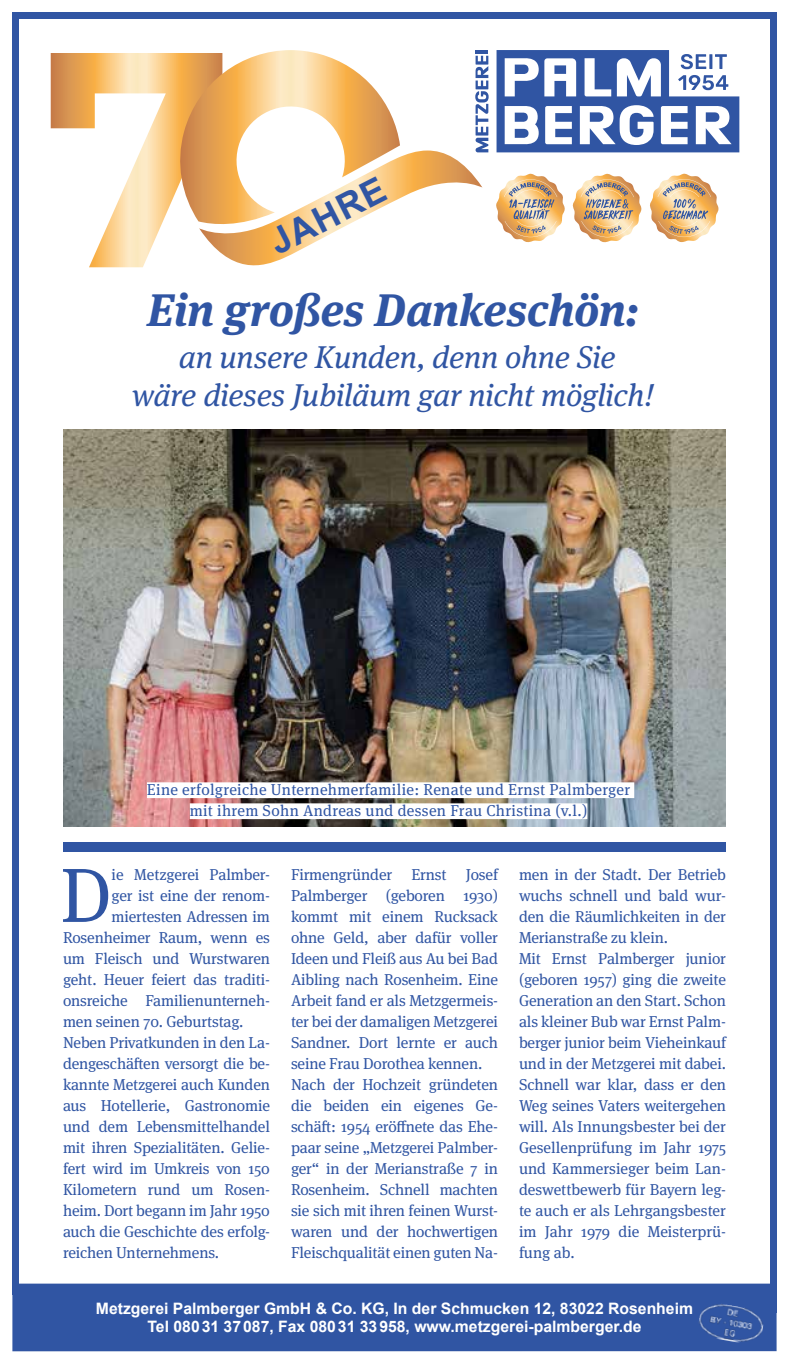
<style>
.page{position:relative;width:789px;height:1360px;background:#fff}
.page>*{position:absolute;margin:0;border:0;box-sizing:border-box;transform-origin:0 0}
.t1{font:76.65px "Meta Serif Pro";color:#3055a3}
.t2{font:italic 700 45.5px "Meta Serif Pro";letter-spacing:-.005em;color:#3055a3}
.t3{font:700 35.7px "Arial";color:#3055a3}
.t4{font:italic 31.5px/37.8px "Meta Serif Pro";letter-spacing:-.01em;color:#3055a3;text-align:center}
.t5{font:15.75px/21px "Meta Serif Pro";letter-spacing:-.01em;color:#3055a3}
.t6{font:700 15.75px/18.9px "Arial";color:#fff;text-align:center}
.t7{font:15.75px/21px "Meta Serif Pro";letter-spacing:.02em;color:#3055a3;text-align:center}
</style>
<div class="page">
<img style="left:63px;top:429px;width:663px;height:397px">
<div style="left:12px;top:1283px;width:764px;height:68px;background:#3055a3"></div>
<img style="left:699px;top:1304px;width:65px;height:39px">
<div style="left:12px;top:12px;width:7px;height:1282px;background:#3055a3"></div>
<div style="left:12px;top:12px;width:764px;height:7px;background:#3055a3"></div>
<svg style="left:496px;top:174px;width:69px;height:69px"></svg>
<svg style="left:572px;top:174px;width:70px;height:69px"></svg>
<svg style="left:650px;top:174px;width:68px;height:68px"></svg>
<svg style="left:496px;top:50px;width:243px;height:102px"></svg>
<div style="left:770px;top:12px;width:6px;height:1300px;background:#3055a3"></div>
<div style="left:63px;top:841px;width:339px;height:10px;background:#3055a3"></div>
<div style="left:400px;top:841px;width:326px;height:10px;background:#3055a3"></div>
<div style="left:147px;top:782px;width:487px;height:16px;background:#fff"></div>
<div style="left:190px;top:803px;width:397px;height:16px;background:#fff"></div>
<svg style="left:51px;top:50px;width:437px;height:218px"></svg>
<h3 class="t3" style="left:261px;top:221px;width:127px;rotate:-27deg">JAHRE</h3>
<h2 class="t2" style="left:147px;top:274px;width:494px">Ein großes Dankeschön:</h2>
<h3 class="t4" style="left:132px;top:337px;width:523px">an unsere Kunden, denn ohne Sie<br>wäre dieses Jubiläum gar nicht möglich!</h3>
<p class="t7" style="left:147px;top:778px;width:484px">Eine erfolgreiche Unternehmerfamilie: Renate und Ernst Palmberger mit ihrem Sohn Andreas und dessen Frau Christina (v.l.)</p>
<h1 class="t1" style="left:60px;top:839px;width:53px">D</h1>
<p class="t5" style="left:112px;top:863px;width:160px">ie Metzgerei Palmber-</p>
<p class="t5" style="left:112px;top:884px;width:160px">ger ist eine der renom-</p>
<p class="t5" style="left:112px;top:905px;width:160px">miertesten Adressen im</p>
<p class="t5" style="left:63px;top:926px;width:208px">Rosenheimer Raum, wenn es</p>
<p class="t5" style="left:63px;top:947px;width:208px">um Fleisch und Wurstwaren</p>
<p class="t5" style="left:63px;top:968px;width:208px">geht. Heuer feiert das traditi-</p>
<p class="t5" style="left:63px;top:989px;width:208px">onsreiche Familienunterneh-</p>
<p class="t5" style="left:63px;top:1010px;width:182px">men seinen 70. Geburtstag.</p>
<p class="t5" style="left:63px;top:1031px;width:208px">Neben Privatkunden in den La-</p>
<p class="t5" style="left:63px;top:1052px;width:208px">dengeschäften versorgt die be-</p>
<p class="t5" style="left:63px;top:1073px;width:208px">kannte Metzgerei auch Kunden</p>
<p class="t5" style="left:63px;top:1094px;width:208px">aus Hotellerie, Gastronomie</p>
<p class="t5" style="left:63px;top:1115px;width:208px">und dem Lebensmittelhandel</p>
<p class="t5" style="left:63px;top:1136px;width:208px">mit ihren Spezialitäten. Gelie-</p>
<p class="t5" style="left:63px;top:1157px;width:208px">fert wird im Umkreis von 150</p>
<p class="t5" style="left:63px;top:1178px;width:208px">Kilometern rund um Rosen-</p>
<p class="t5" style="left:63px;top:1199px;width:208px">heim. Dort begann im Jahr 1950</p>
<p class="t5" style="left:63px;top:1220px;width:208px">auch die Geschichte des erfolg-</p>
<p class="t5" style="left:63px;top:1241px;width:158px">reichen Unternehmens.</p>
<p class="t5" style="left:291px;top:863px;width:208px">Firmengründer Ernst Josef<br>Palmberger (geboren 1930) kommt mit einem Rucksack ohne Geld, aber dafür voller<br>Ideen und Fleiß aus Au bei Bad<br>Aibling nach Rosenheim. Eine<br>Arbeit fand er als Metzgermeis&shy;ter bei der damaligen Metzgerei<br>Sandner. Dort lernte er auch seine Frau Dorothea kennen.<br>Nach der Hochzeit gründeten die beiden ein eigenes Ge&shy;schäft: 1954 eröffnete das Ehe&shy;paar seine „Metzgerei Palmber&shy;ger“ in der Merianstraße 7 in<br>Rosenheim. Schnell machten sie sich mit ihren feinen Wurst&shy;waren und der hochwertigen<br>Fleischqualität einen guten Na-</p>
<p class="t5" style="left:519px;top:862px;width:208px">men in der Stadt. Der Betrieb wuchs schnell und bald wur&shy;den die Räumlichkeiten in der<br>Merianstraße zu klein.<br>Mit Ernst Palmberger junior (geboren 1957) ging die zweite<br>Generation an den Start. Schon als kleiner Bub war Ernst Palm&shy;berger junior beim Vieheinkauf und in der Metzgerei mit dabei.<br>Schnell war klar, dass er den<br>Weg seines Vaters weitergehen will. Als Innungsbester bei der<br>Gesellenprüfung im Jahr 1975 und Kammersieger beim Lan&shy;deswettbewerb für Bayern leg&shy;te auch er als Lehrgangsbester im Jahr 1979 die Meisterprü&shy;fung ab.</p>
<p class="t6" style="left:96px;top:1298px;width:598px">Metzgerei Palmberger GmbH &amp; Co. KG, In der Schmucken 12, 83022 Rosenheim<br>Tel 08031 37087, Fax 08031 33958, www.metzgerei-palmberger.de</p>
</div>
